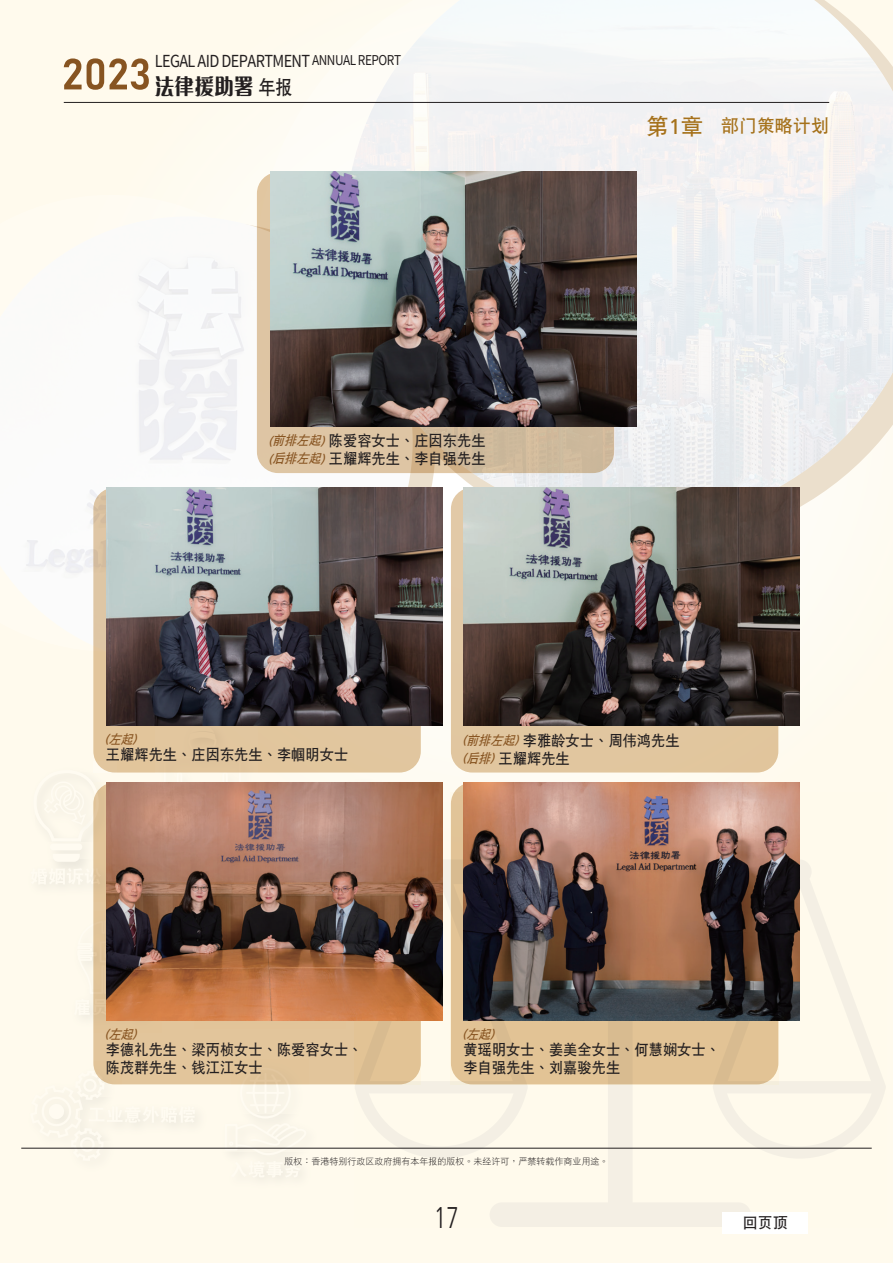
<style>
.page{position:relative;width:893px;height:1263px;background:#fffaed}
.page>*{position:absolute;margin:0;border:0;box-sizing:border-box;transform-origin:0 0}
.t1{font:300 30px "Frutiger LT Std";color:#231f20;scale:.73 1}
.t2{font:800 22.5px "M Ellan HK";color:#231f20;scale:.88 1}
.t3{font:18px "DF Hei W7 GB5";color:#a5711a}
.t4{font:16.5px "Taipei Sans TC Beta";letter-spacing:-.04em;color:#231f20;scale:.88 1}
.name_caption{font:15px/18px "DF Hei W7 GB5";color:#231f20;scale:.95 1}
.name_caption-2{font:15px "DF Hei W7 GB5";color:#231f20}
.t5{font:italic 12.15px "Frutiger LT Std";color:#875421;scale:.95 1}
.t6{font:9px "DF Hei W3 GB5";color:#231f20}
.s1{font-size:13.5px}
.s2{font-family:"DF Hei W7 GB5";font-weight:400;font-size:19.5px}
.s3{font-family:"Frutiger LT Std";font-style:italic;font-size:12.15px;color:#875421}
.s4{font-style:italic;font-size:12.75px;color:#875421}
.s5{font-size:22.5px}
.s6{font-family:"Frutiger LT Std";font-size:21.3px}
.s7{font-family:"DF Hei W7 GB5";font-size:12.75px}
</style>
<div class="page">
<div style="left:0;top:195px;width:256px;height:21px;background:#fffbf2"></div>
<div style="left:256px;top:0;width:626px;height:585px;background:#fefbf2"></div>
<svg style="left:355px;top:793px;width:531px;height:434px;background:#fcf6e9"></svg>
<img style="left:69px;top:912px;width:24px;height:78px">
<img style="left:216px;top:1114px;width:107px;height:58px">
<div style="left:225px;top:1084px;width:81px;height:68px;background:#fbf7ea"></div>
<div style="left:21px;top:1062px;width:101px;height:116px;background:#fffaed"></div>
<div style="left:25px;top:761px;width:91px;height:98px;background:#fffaed"></div>
<div style="left:50px;top:843px;width:32px;height:7px;background:#fffbf1;border-radius:3px"></div>
<svg style="left:53px;top:854px;width:27px;height:5px"></svg>
<div style="left:31px;top:770px;width:69px;height:73px;background:#fcf7eb"></div>
<svg style="left:163px;top:772px;width:78px;height:10px"></svg>
<img style="left:22px;top:859px;width:71px;height:43px">
<svg style="left:31px;top:868px;width:62px;height:16px"></svg>
<img style="left:331px;top:775px;width:94px;height:7px">
<img style="left:348px;top:773px;width:33px;height:9px">
<img style="left:65px;top:990px;width:28px;height:42px">
<div style="left:74px;top:919px;width:19px;height:96px;background:#fefaed"></div>
<img style="left:195px;top:1097px;width:17px;height:43px">
<div style="left:28px;top:1069px;width:167px;height:93px;background:#fefaed"></div>
<div style="left:222px;top:1152px;width:96px;height:43px;background:#fefaec"></div>
<svg style="left:230px;top:1161px;width:71px;height:17px"></svg>
<img style="left:345px;top:0;width:548px;height:524px">
<img style="left:0;top:216px;width:413px;height:450px">
<hr style="left:21px;top:1148px;width:851px;height:1px;background:#231f20">
<div style="left:723px;top:1212px;width:85px;height:21px;background:#fff"></div>
<hr style="left:64px;top:102px;width:765px;height:1px;background:#231f20">
<svg style="left:64px;top:58px;width:85px;height:32px;background:#c9af91"></svg>
<div style="left:93px;top:782px;width:328px;height:302px;background:#e2c59b;border-radius:21px"></div>
<div style="left:93px;top:488px;width:328px;height:284px;background:#e1c69e;border-radius:21px"></div>
<svg style="left:257px;top:172px;width:357px;height:301px;background:#d4bc9c"></svg>
<div style="left:451px;top:782px;width:327px;height:302px;background:#e2c395;border-radius:21px"></div>
<div style="left:451px;top:488px;width:327px;height:284px;background:#e1c69f;border-radius:21px"></div>
<img style="left:106px;top:782px;width:336px;height:238px">
<img style="left:106px;top:488px;width:336px;height:238px">
<img style="left:270px;top:171px;width:366px;height:255px">
<img style="left:464px;top:782px;width:336px;height:238px">
<img style="left:464px;top:488px;width:336px;height:238px">
<p class="t4" style="left:155px;top:51px;width:281px">LEGAL AID DEPARTMENT <span class="s1">ANNUAL REPORT</span></p>
<h2 class="t2" style="left:155px;top:71px;width:158px">法律援助署<span class="s2">年報</span></h2>
<p class="name_caption" style="left:268px;top:431px;width:230px"><span class="s3">(</span><span class="s4">前排左起</span><span class="s3">)</span>陳愛容女士、莊因東先生</p>
<p class="name_caption" style="left:268px;top:449px;width:230px"><span class="s3">(</span><span class="s4">後排左起</span><span class="s3">)</span>王耀輝先生、李自強先生</p>
<p class="t3" style="left:646px;top:117px;width:184px"><span class="s5">第</span><span class="s6">1</span><span class="s5">章</span> 部門策略計劃</p>
<p class="t5" style="left:105px;top:732px;width:39px">(<span class="s7">左起</span>)</p>
<p class="name_caption" style="left:106px;top:745px;width:256px">王耀輝先生、莊因東先生、李幗明女士</p>
<p class="t5" style="left:105px;top:1026px;width:39px">(<span class="s7">左起</span>)</p>
<p class="name_caption" style="left:106px;top:1040px;width:271px">李德禮先生、梁丙楨女士、陳愛容女士、陳茂群先生、錢江江女士</p>
<p class="name_caption" style="left:462px;top:731px;width:230px"><span class="s3">(</span><span class="s4">前排左起</span><span class="s3">)</span>李雅齡女士、周偉鴻先生</p>
<p class="name_caption" style="left:462px;top:749px;width:115px"><span class="s3">(</span><span class="s4">後排</span><span class="s3">)</span>王耀輝先生</p>
<p class="t5" style="left:462px;top:1026px;width:39px">(<span class="s7">左起</span>)</p>
<p class="name_caption" style="left:464px;top:1040px;width:271px">黃瑤明女士、姜美全女士、何慧嫺女士、李自強先生、劉嘉駿先生</p>
<p class="t6" style="left:284px;top:1157px;width:326px">版權：香港特別行政區政府擁有本年報的版權。未經許可，嚴禁轉載作商業用途。</p>
<h1 class="t1" style="left:434px;top:1201px;width:35px">17</h1>
<p class="name_caption-2" style="left:743px;top:1215px;width:46px">回頁頂</p>
</div>
